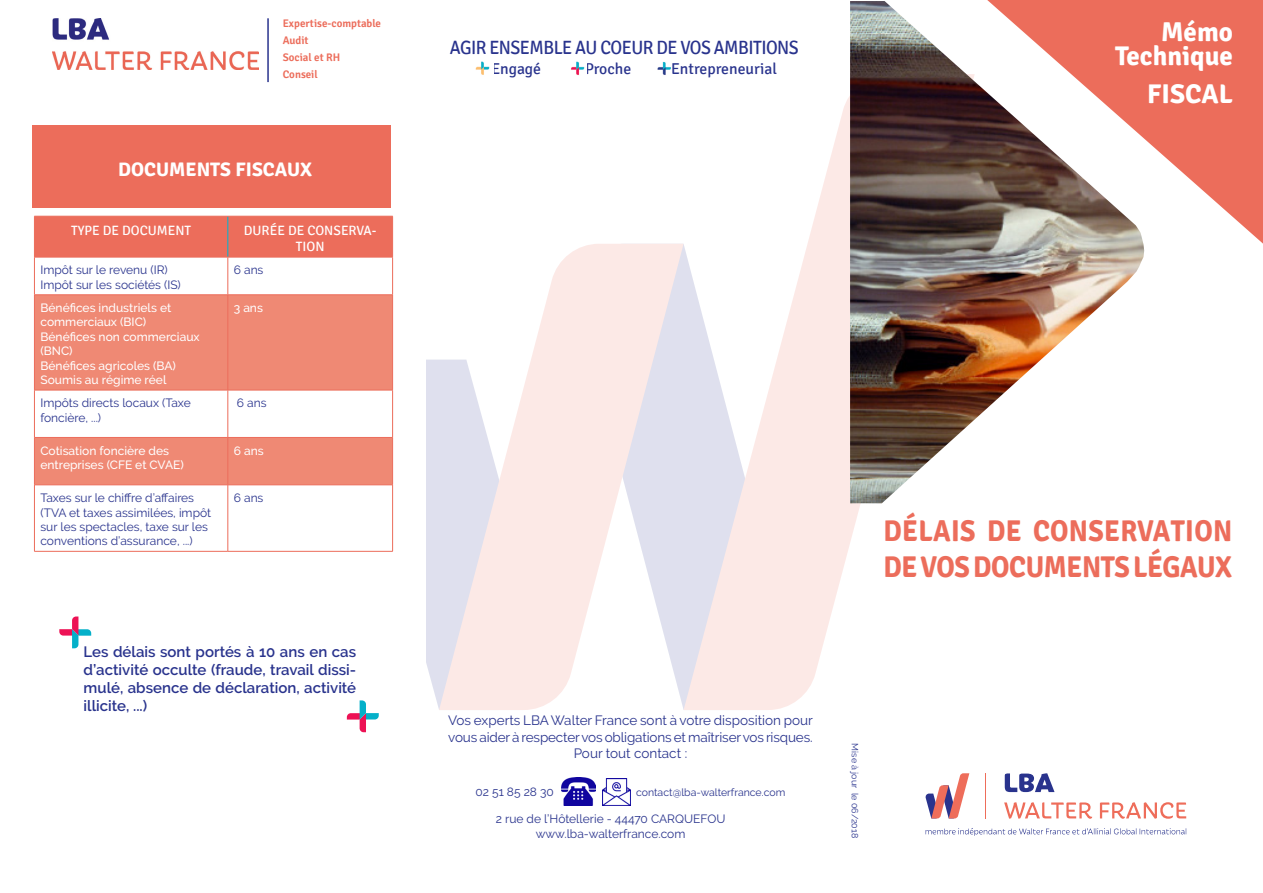
<style>
.page{position:relative;width:1263px;height:893px;background:#fff}
.page>*{position:absolute;margin:0;border:0;box-sizing:border-box;transform-origin:0 0}
.t1{font:700 30px/36px "Signika";letter-spacing:-.015em;color:#ec6d5b;scale:.92 1}
.t2{font:700 27px "Signika";color:#fff}
.t3{font:700 19.5px "Signika";color:#fff}
.t4{font:19.2px "Signika";letter-spacing:-.03em;color:#29338d;scale:.93 1}
.t5{font:15.75px "Signika";color:#29338d}
.t6{font:600 15px/18px "Raleway";color:#29338d;text-align:justify}
.t7{font:13.5px/16.2px "Raleway";letter-spacing:-.01em;color:#29338d;text-align:center}
.t8{font:13.5px/16.2px "Signika";color:#fff;text-align:center}
.t9{font:12px/14.4px "Raleway";color:#29338d}
.t10{font:500 12px/14.4px "Raleway";color:#fff}
.t11{font:600 10.95px "Signika";color:#ec6d5b}
.t12{font:10.5px "Raleway";color:#29338d}
.t13{font:9px "Raleway";color:#29338d}
</style>
<div class="page">
<svg style="left:987px;top:0;width:276px;height:244px;fill:#ec6d5b"></svg>
<svg style="left:925px;top:828px;width:262px;height:8px"></svg>
<svg style="left:925px;top:773px;width:44px;height:45px"></svg>
<hr style="left:985px;top:773px;width:1px;height:45px;background:#ee6d5a">
<svg style="left:1004px;top:802px;width:88px;height:17px"></svg>
<svg style="left:1100px;top:802px;width:86px;height:17px"></svg>
<svg style="left:1005px;top:773px;width:49px;height:19px"></svg>
<img style="left:475px;top:61px;width:15px;height:14px">
<img style="left:571px;top:61px;width:14px;height:14px">
<img style="left:657px;top:61px;width:14px;height:14px">
<img style="left:561px;top:777px;width:34px;height:28px">
<img style="left:602px;top:779px;width:29px;height:26px">
<div style="left:426px;top:360px;width:13px;height:349px;background:#dfe0ee"></div>
<svg style="left:684px;top:96px;width:198px;height:614px"></svg>
<svg style="left:439px;top:244px;width:245px;height:466px;fill:#fce9ee"></svg>
<img style="left:53px;top:19px;width:205px;height:51px">
<hr style="left:267px;top:18px;width:2px;height:64px;background:#29338d">
<div style="left:32px;top:125px;width:359px;height:83px;background:#ec6d5b"></div>
<div style="left:35px;top:217px;width:357px;height:40px;background:#ec6d5b"></div>
<svg style="left:35px;top:296px;width:357px;height:189px;fill:#ef8974"></svg>
<hr style="left:228px;top:216px;width:1px;height:41px;background:#00b5d1">
<hr style="left:34px;top:216px;width:194px;height:1px;background:#ec6d5b">
<hr style="left:34px;top:216px;width:1px;height:41px;background:#ec6d5b">
<hr style="left:228px;top:216px;width:165px;height:1px;background:#ec6d5b">
<hr style="left:392px;top:216px;width:1px;height:41px;background:#ec6d5b">
<hr style="left:34px;top:257px;width:194px;height:1px;background:#ec6d5b">
<hr style="left:228px;top:257px;width:165px;height:1px;background:#ec6d5b">
<hr style="left:34px;top:257px;width:1px;height:38px;background:#ec6d5b">
<hr style="left:228px;top:257px;width:1px;height:38px;background:#ec6d5b">
<hr style="left:392px;top:257px;width:1px;height:38px;background:#ec6d5b">
<hr style="left:228px;top:295px;width:1px;height:95px;background:#ec6d5b">
<hr style="left:34px;top:295px;width:194px;height:1px;background:#ec6d5b">
<hr style="left:34px;top:295px;width:1px;height:95px;background:#ec6d5b">
<hr style="left:228px;top:295px;width:165px;height:1px;background:#ec6d5b">
<hr style="left:392px;top:295px;width:1px;height:95px;background:#ec6d5b">
<hr style="left:34px;top:390px;width:194px;height:1px;background:#ec6d5b">
<hr style="left:34px;top:390px;width:1px;height:47px;background:#ec6d5b">
<hr style="left:228px;top:390px;width:165px;height:1px;background:#ec6d5b">
<hr style="left:228px;top:390px;width:1px;height:47px;background:#ec6d5b">
<hr style="left:392px;top:390px;width:1px;height:47px;background:#ec6d5b">
<hr style="left:34px;top:485px;width:1px;height:66px;background:#ec6d5b">
<hr style="left:228px;top:485px;width:1px;height:66px;background:#ec6d5b">
<hr style="left:392px;top:485px;width:1px;height:66px;background:#ec6d5b">
<hr style="left:34px;top:551px;width:194px;height:1px;background:#ec6d5b">
<hr style="left:228px;top:551px;width:165px;height:1px;background:#ec6d5b">
<hr style="left:34px;top:437px;width:194px;height:1px;background:#ec6d5b">
<hr style="left:34px;top:438px;width:1px;height:47px;background:#ec6d5b">
<hr style="left:228px;top:437px;width:165px;height:1px;background:#ec6d5b">
<hr style="left:228px;top:438px;width:1px;height:47px;background:#ec6d5b">
<hr style="left:392px;top:438px;width:1px;height:47px;background:#ec6d5b">
<hr style="left:34px;top:485px;width:194px;height:1px;background:#ec6d5b">
<hr style="left:228px;top:485px;width:165px;height:1px;background:#ec6d5b">
<svg style="left:347px;top:700px;width:32px;height:32px"></svg>
<svg style="left:59px;top:616px;width:32px;height:32px"></svg>
<img style="left:850px;top:1px;width:294px;height:502px">
<p class="t11" style="left:283px;top:17px;width:100px">Expertise-comptable</p>
<p class="t11" style="left:283px;top:34px;width:27px">Audit</p>
<p class="t11" style="left:283px;top:51px;width:59px">Social et RH</p>
<p class="t11" style="left:283px;top:68px;width:37px">Conseil</p>
<p class="t3" style="left:118px;top:157px;width:195px">DOCUMENTS FISCAUX</p>
<p class="t8" style="left:71px;top:222px;width:122px">TYPE DE DOCUMENT</p>
<p class="t8" style="left:244px;top:222px;width:134px">DURÉE DE CONSERVA-<br>TION</p>
<p class="t9" style="left:40px;top:263px;width:129px">Impôt sur le revenu (IR)</p>
<p class="t9" style="left:40px;top:277px;width:142px">Impôt sur les sociétés (IS)</p>
<p class="t9" style="left:234px;top:263px;width:31px">6 ans</p>
<p class="t10" style="left:40px;top:301px;width:132px">Bénéfices industriels et commerciaux (BIC)</p>
<p class="t10" style="left:40px;top:329px;width:161px">Bénéfices non commerciaux (BNC)</p>
<p class="t10" style="left:40px;top:358px;width:137px">Bénéfices agricoles (BA)</p>
<p class="t10" style="left:40px;top:373px;width:128px">Soumis au régime réel</p>
<p class="t10" style="left:234px;top:301px;width:31px">3 ans</p>
<p class="t9" style="left:40px;top:396px;width:152px">Impôts directs locaux (Taxe foncière, ...)</p>
<p class="t9" style="left:237px;top:396px;width:31px">6 ans</p>
<p class="t10" style="left:40px;top:443px;width:145px">Cotisation foncière des entreprises (CFE et CVAE)</p>
<p class="t10" style="left:234px;top:443px;width:31px">6 ans</p>
<p class="t9" style="left:40px;top:491px;width:172px">Taxes sur le chiffre d’affaires (TVA et taxes assimilées, impôt sur les spectacles, taxe sur les conventions d’assurance, ...)</p>
<p class="t9" style="left:234px;top:491px;width:31px">6 ans</p>
<p class="t6" style="left:84px;top:643px;width:274px">Les délais sont portés à 10 ans en cas d’activité occulte (fraude, travail dissi&shy;mulé, absence de déclaration, activité illicite, ...)</p>
<p class="t4" style="left:450px;top:37px;width:377px">AGIR ENSEMBLE AU COEUR DE VOS AMBITIONS</p>
<p class="t5" style="left:491px;top:60px;width:51px">Engagé</p>
<p class="t5" style="left:585px;top:60px;width:48px">Proche</p>
<p class="t5" style="left:671px;top:60px;width:108px">Entrepreneurial</p>
<p class="t2" style="left:1161px;top:16px;width:73px">Mémo</p>
<p class="t2" style="left:1115px;top:40px;width:119px">Technique</p>
<p class="t2" style="left:1147px;top:77px;width:87px">FISCAL</p>
<p class="t1" style="left:883px;top:513px;width:381px">DÉLAIS DE CONSERVATION<br>DE VOS DOCUMENTS LÉGAUX</p>
<p class="t7" style="left:448px;top:712px;width:366px">Vos experts LBA Walter France sont à votre disposition pour vous aider à respecter vos obligations et maîtriser vos risques.<br>Pour tout contact :</p>
<p class="t9" style="left:476px;top:785px;width:80px">02 51 85 28 30</p>
<p class="t12" style="left:636px;top:786px;width:151px">contact@lba-walterfrance.com</p>
<p class="t9" style="left:496px;top:812px;width:231px">2 rue de l’Hôtellerie - 44470 CARQUEFOU</p>
<p class="t9" style="left:536px;top:826px;width:151px">www.lba-walterfrance.com</p>
<p class="t13" style="left:860px;top:743px;width:96px;rotate:90deg">Mise à jour le 06/2018</p>
</div>
